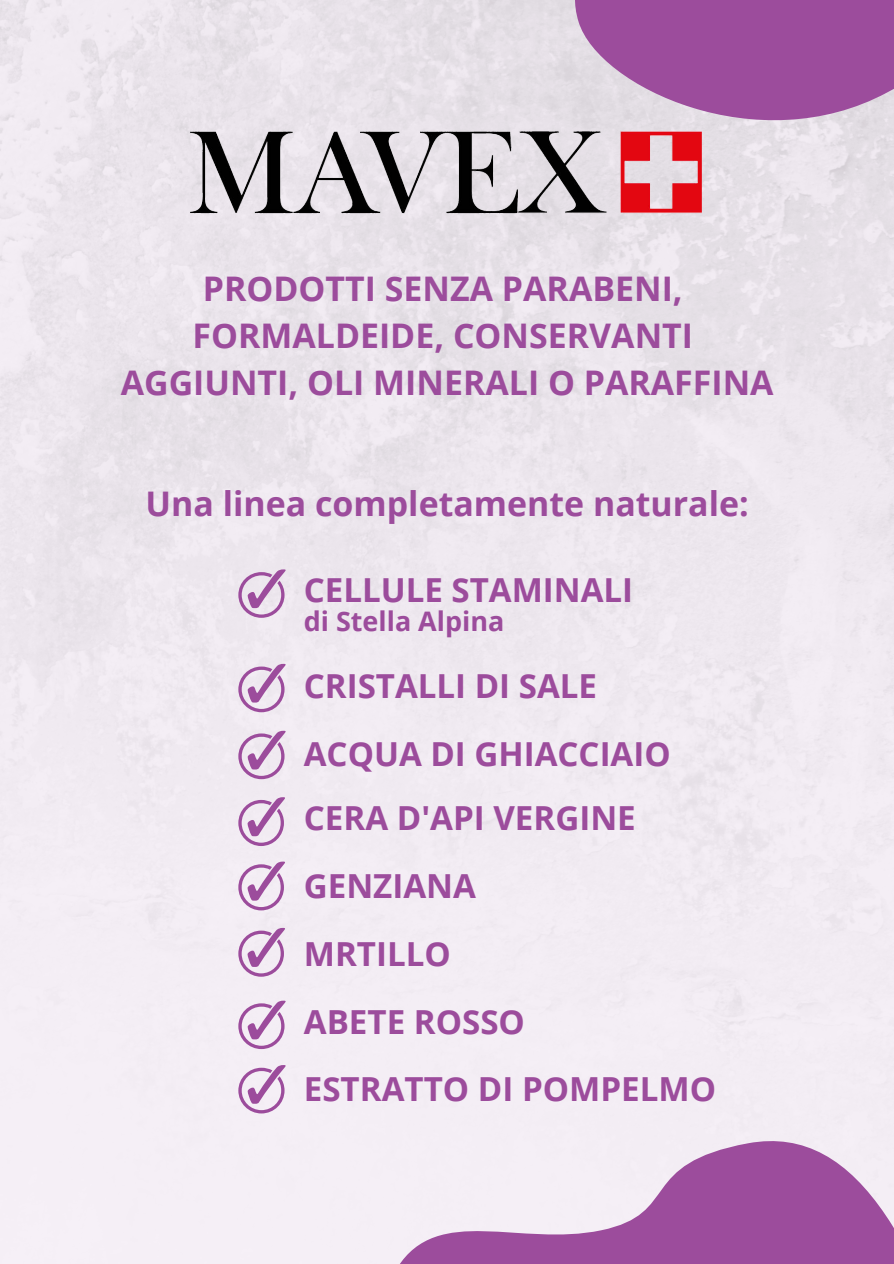
<style>
.page{position:relative;width:894px;height:1264px;background:#fff}
.page>*{position:absolute;margin:0;border:0;box-sizing:border-box;transform-origin:0 0}
.t1{font:700 33.9px "Open Sans";color:#9c4c9c}
.t2{font:700 33.15px "Open Sans";color:#9c4c9c}
.t3{font:700 27px "Open Sans";color:#9c4c9c}
</style>
<div class="page">
<svg style="left:511px;top:0;width:382px;height:307px;fill:#e3dee4"></svg>
<svg style="left:318px;top:1052px;width:575px;height:211px;fill:#f3edf4"></svg>
<svg style="left:238px;top:569px;width:47px;height:49px"></svg>
<svg style="left:238px;top:664px;width:47px;height:48px"></svg>
<svg style="left:238px;top:730px;width:47px;height:49px"></svg>
<svg style="left:238px;top:797px;width:47px;height:49px"></svg>
<svg style="left:238px;top:861px;width:47px;height:49px"></svg>
<svg style="left:238px;top:927px;width:47px;height:49px"></svg>
<img style="left:189px;top:115px;width:516px;height:117px">
<svg style="left:238px;top:1000px;width:47px;height:49px"></svg>
<svg style="left:238px;top:1065px;width:47px;height:48px"></svg>
<p class="t1" style="left:203px;top:265px;width:481px">PRODOTTI SENZA PARABENI,</p>
<p class="t1" style="left:192px;top:312px;width:502px">FORMALDEIDE, CONSERVANTI</p>
<p class="t1" style="left:121px;top:359px;width:654px">AGGIUNTI, OLI MINERALI O PARAFFINA</p>
<p class="t1" style="left:146px;top:480px;width:604px">Una linea completamente naturale:</p>
<p class="t2" style="left:304px;top:566px;width:331px">CELLULE STAMINALI</p>
<p class="t3" style="left:304px;top:602px;width:202px">di Stella Alpina</p>
<p class="t2" style="left:304px;top:662px;width:294px">CRISTALLI DI SALE</p>
<p class="t2" style="left:304px;top:731px;width:368px">ACQUA DI GHIACCIAIO</p>
<p class="t2" style="left:304px;top:794px;width:333px">CERA D'API VERGINE</p>
<p class="t2" style="left:304px;top:862px;width:174px">GENZIANA</p>
<p class="t2" style="left:304px;top:930px;width:148px">MRTILLO</p>
<p class="t2" style="left:304px;top:998px;width:222px">ABETE ROSSO</p>
<p class="t2" style="left:304px;top:1066px;width:413px">ESTRATTO DI POMPELMO</p>
</div>
